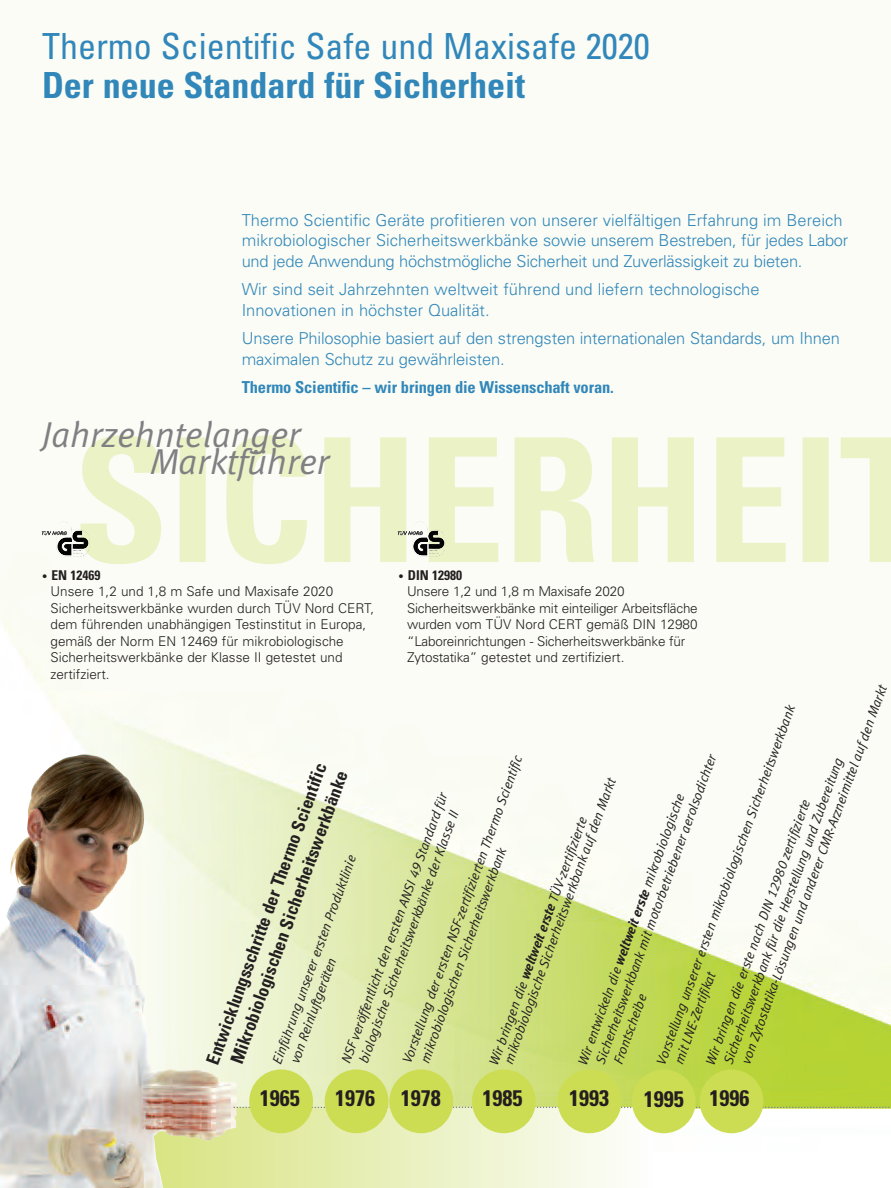
<style>
.page{position:relative;width:891px;height:1188px;background:#fff}
.page>*{position:absolute;margin:0;border:0;box-sizing:border-box;transform-origin:0 0}
.t1{font:condensed 36px "Univers";color:#3287ba}
.t2{font:700 condensed 36px "Univers";color:#3287ba}
.t3{font:italic 36px/27px "Meta Normal LF";color:#808083}
.t4{font:700 condensed 22.5px "Univers";color:#231f20}
.t5{font:700 condensed 18px/22.5px "Univers";color:#231f20;text-align:center}
.t6{font:300 16.5px/20.2px "Univers";color:#3287ba}
.t7{font:700 condensed 16.5px "Univers";letter-spacing:-.01em;color:#3287ba}
.t8{font:italic 13.5px/16.5px "Meta Normal LF";color:#231f20}
.t9{font:300 13.5px/16.5px "Univers";color:#231f20}
.s1{font-size:10.5px}
.s2{font-weight:700;font-stretch:condensed}
.s3{font-family:"Meta Bold LF"}
</style>
<div class="page">
<img style="left:0;top:521px;width:891px;height:613px">
<img style="left:80px;top:435px;width:811px;height:129px">
<svg style="left:237px;top:1108px;width:414px;height:80px"></svg>
<img style="left:0;top:858px;width:237px;height:330px">
<img style="left:41px;top:522px;width:48px;height:35px">
<img style="left:397px;top:522px;width:48px;height:35px">
<svg style="left:234px;top:1107px;width:657px;height:1px"></svg>
<div style="left:632px;top:1069px;width:64px;height:64px;background:#cddd53;border-radius:50%"></div>
<div style="left:558px;top:1069px;width:63px;height:64px;background:#cddd53;border-radius:50%"></div>
<div style="left:472px;top:1069px;width:64px;height:64px;background:#cddd53;border-radius:50%"></div>
<div style="left:389px;top:1069px;width:64px;height:64px;background:#cddd53;border-radius:50%"></div>
<div style="left:325px;top:1069px;width:63px;height:64px;background:#cddd53;border-radius:50%"></div>
<div style="left:249px;top:1069px;width:64px;height:64px;background:#cddd53;border-radius:50%"></div>
<div style="left:700px;top:1069px;width:63px;height:64px;background:#cddd53;border-radius:50%"></div>
<h1 class="t1" style="left:42px;top:33px;width:609px">Thermo Scientific Safe und Maxisafe 2020</h1>
<h1 class="t2" style="left:42px;top:72px;width:485px">Der neue Standard für Sicherheit</h1>
<p class="t6" style="left:242px;top:212px;width:608px">Thermo Scientific Geräte profitieren von unserer vielfältigen Erfahrung im Bereich mikrobiologischer Sicherheitswerkbänke sowie unserem Bestreben, für jedes Labor und jede Anwendung höchstmögliche Sicherheit und Zuverlässigkeit zu bieten.</p>
<p class="t6" style="left:242px;top:281px;width:519px">Wir sind seit Jahrzehnten weltweit führend und liefern technologische<br>Innovationen in höchster Qualität.</p>
<p class="t6" style="left:242px;top:330px;width:600px">Unsere Philosophie basiert auf den strengsten internationalen Standards, um Ihnen maximalen Schutz zu gewährleisten.</p>
<p class="t7" style="left:242px;top:381px;width:374px">Thermo Scientific – wir bringen die Wissenschaft voran.</p>
<h1 class="t3" style="left:150px;top:424px;width:181px;text-indent:-108px">Jahrzehntelanger<br>Marktführer</h1>
<p class="t9" style="left:50px;top:568px;width:325px;text-indent:-8px"><span class="s1">•</span> <span class="s2">EN 12469<br></span>Unsere 1,2 und 1,8 m Safe und Maxisafe 2020<br>Sicherheitswerkbänke wurden durch TÜV Nord CERT, dem führenden unabhängigen Testinstitut in Europa, gemäß der Norm EN 12469 für mikrobiologische Sicherheitswerkbänke der Klasse II getestet und zertifziert.</p>
<p class="t9" style="left:407px;top:568px;width:292px;text-indent:-8px"><span class="s1">•</span> <span class="s2">DIN 12980<br></span>Unsere 1,2 und 1,8 m Maxisafe 2020<br>Sicherheitswerkbänke mit einteiliger Arbeitsfläche wurden vom TÜV Nord CERT gemäß DIN 12980 “Laboreinrichtungen - Sicherheitswerkbänke für Zytostatika” getestet und zertifiziert.</p>
<p class="t8" style="left:739px;top:1061px;width:403px;rotate:-70deg">von Zytostatika-Lösungen und anderer CMR-Arzneimittel auf den Markt</p>
<p class="t8" style="left:656px;top:1055px;width:376px;text-indent:-7px;rotate:-70deg">Vorstellung unserer ersten mikrobiologischen Sicherheitswerkbank mit LNE-Zertifikat</p>
<p class="t8" style="left:596px;top:1055px;width:323px;text-indent:-7px;rotate:-70deg">Sicherheitswerkbank mit motorbetriebener aerolsodichter<br>Frontscheibe</p>
<p class="t8" style="left:402px;top:1054px;width:321px;text-indent:-7px;rotate:-70deg">Vorstellung der ersten NSF-zertifizierten Thermo Scientific mikrobiologischen Sicherheitswerkbank</p>
<p class="t8" style="left:721px;top:1061px;width:327px;rotate:-70deg">Sicherheitswerkbank für die Herstellung und Zubereitung</p>
<h3 class="t5" style="left:203px;top:1060px;width:321px;rotate:-70deg">Entwicklungsschritte der Thermo Scientific<br>Mikrobiologischen Sicherheitswerkbänke</h3>
<p class="t8" style="left:502px;top:1061px;width:304px;rotate:-70deg">mikrobiologische Sicherheitswerkbank auf den Markt</p>
<p class="t8" style="left:339px;top:1060px;width:288px;text-align:center;rotate:-70deg">NSF veröffentlicht den ersten ANSI 49 Standard für biologische Sicherheitswerkbänke der Klasse II</p>
<p class="t8" style="left:576px;top:1062px;width:289px;rotate:-70deg">Wir entwickeln die <span class="s3">w eltw eit erste</span> mikrobiologische</p>
<p class="t8" style="left:703px;top:1062px;width:283px;rotate:-70deg">Wir bringen die erste nach DIN 12980 zertifizierte</p>
<p class="t8" style="left:487px;top:1062px;width:264px;rotate:-70deg">Wir bringen die <span class="s3">w eltw eit erste</span> TÜV-zertifizierte</p>
<p class="t8" style="left:272px;top:1055px;width:216px;text-indent:-7px;rotate:-70deg">Einführung unserer ersten Produktlinie von Reinluftgeräten</p>
<h2 class="t4" style="left:260px;top:1090px;width:41px">1965</h2>
<h2 class="t4" style="left:401px;top:1090px;width:41px">1978</h2>
<h2 class="t4" style="left:335px;top:1090px;width:41px">1976</h2>
<h2 class="t4" style="left:482px;top:1090px;width:41px">1985</h2>
<h2 class="t4" style="left:569px;top:1090px;width:41px">1993</h2>
<h2 class="t4" style="left:644px;top:1090px;width:107px">1995 1996</h2>
</div>
